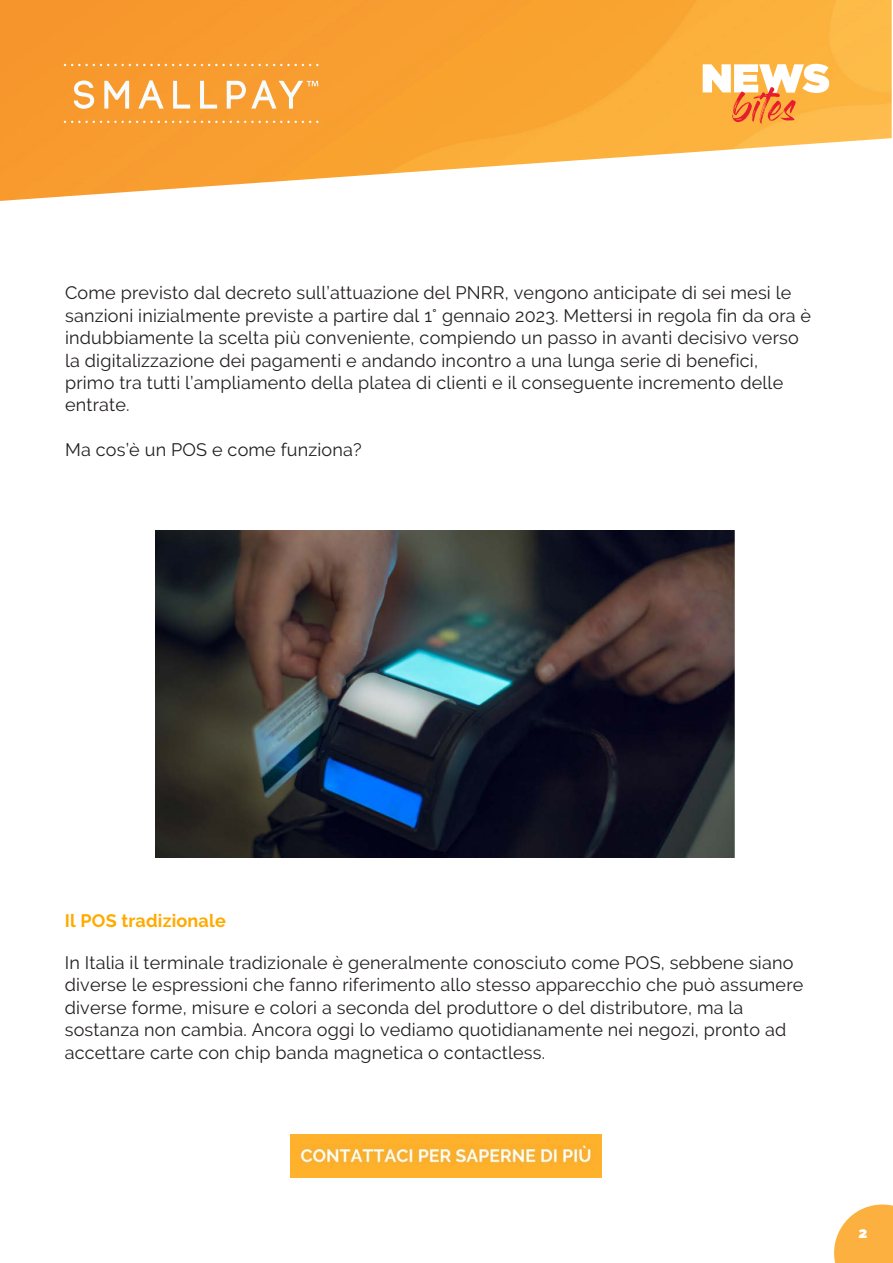
<style>
.page{position:relative;width:893px;height:1263px;background:#fff}
.page>*{position:absolute;margin:0;border:0;box-sizing:border-box;transform-origin:0 0}
.t1{font:18px/22.4px "Raleway";letter-spacing:.01em;color:#231f20}
.t2{font:700 18px "Raleway";letter-spacing:.01em;color:#fa0}
.t3{font:900 15px "Raleway";color:#fff}
</style>
<div class="page">
<img style="left:0;top:0;width:892px;height:201px">
<svg style="left:74px;top:80px;width:20px;height:29px"></svg>
<svg style="left:104px;top:81px;width:25px;height:28px"></svg>
<svg style="left:138px;top:80px;width:26px;height:29px"></svg>
<svg style="left:173px;top:81px;width:17px;height:28px"></svg>
<svg style="left:200px;top:81px;width:17px;height:28px"></svg>
<svg style="left:64px;top:64px;width:255px;height:2px"></svg>
<svg style="left:64px;top:121px;width:255px;height:2px"></svg>
<svg style="left:227px;top:80px;width:91px;height:29px"></svg>
<svg style="left:834px;top:1204px;width:59px;height:59px;background:#fbbc5d"></svg>
<svg style="left:703px;top:64px;width:126px;height:60px"></svg>
<img style="left:291px;top:1134px;width:311px;height:44px">
<img style="left:156px;top:531px;width:579px;height:326px">
<p class="t1" style="left:65px;top:282px;width:748px">Come previsto dal decreto sull’attuazione del PNRR, vengono anticipate di sei mesi le sanzioni inizialmente previste a partire dal 1° gennaio 2023. Mettersi in regola fin da ora è indubbiamente la scelta più conveniente, compiendo un passo in avanti decisivo verso la digitalizzazione dei pagamenti e andando incontro a una lunga serie di benefici, primo tra tutti l’ampliamento della platea di clienti e il conseguente incremento delle entrate.</p>
<p class="t1" style="left:65px;top:439px;width:298px">Ma cos’è un POS e come funziona?</p>
<p class="t2" style="left:65px;top:911px;width:163px">Il POS tradizionale</p>
<p class="t1" style="left:65px;top:951px;width:740px">In Italia il terminale tradizionale è generalmente conosciuto come POS, sebbene siano diverse le espressioni che fanno riferimento allo stesso apparecchio che può assumere diverse forme, misure e colori a seconda del produttore o del distributore, ma la sostanza non cambia. Ancora oggi lo vediamo quotidianamente nei negozi, pronto ad accettare carte con chip banda magnetica o contactless.</p>
<p class="t3" style="left:858px;top:1223px;width:10px">2</p>
</div>
